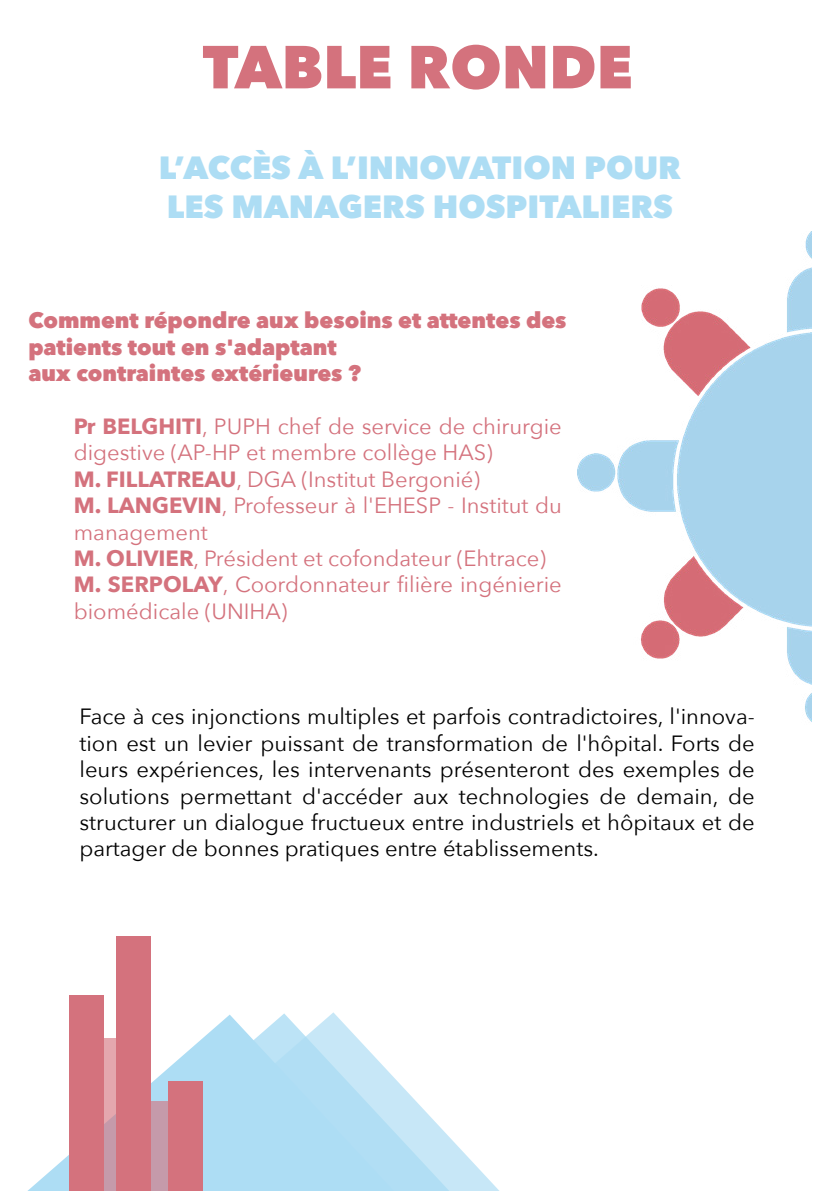
<style>
.page{position:relative;width:840px;height:1191px;background:#fff}
.page>*{position:absolute;margin:0;border:0;box-sizing:border-box;transform-origin:0 0}
.t1{font:800 60px "Avenir Next";color:#d4727d}
.t2{font:800 32px/38.4px "Avenir Next";color:#adddf4}
.t3{font:22px/26.4px "Avenir Next";color:#000;text-align:justify}
.t4{font:22px/26.4px "Avenir Next";color:#d4727d}
.t5{font:800 22px/26.4px "Avenir Next";color:#d4727d}
.s1{font-weight:700}
</style>
<div class="page">
<svg style="left:116px;top:1012px;width:383px;height:179px"></svg>
<svg style="left:27px;top:1014px;width:366px;height:177px;fill:#b1def4"></svg>
<div style="left:134px;top:1101px;width:34px;height:90px;background:#c59aaa"></div>
<div style="left:69px;top:996px;width:35px;height:195px;background:#d4727d"></div>
<svg style="left:104px;top:1038px;width:13px;height:153px;background:#d59da8"></svg>
<div style="left:117px;top:936px;width:34px;height:255px;background:#d4727d"></div>
<div style="left:168px;top:1081px;width:34px;height:110px;background:#d4727d"></div>
<img style="left:577px;top:232px;width:234px;height:489px">
<h1 class="t1" style="left:202px;top:30px;width:431px">TABLE RONDE</h1>
<h2 class="t2" style="left:159px;top:149px;width:523px">L’ACCÈS À L’INNOVATION POUR<br>LES MANAGERS HOSPITALIERS</h2>
<p class="t5" style="left:28px;top:307px;width:539px">Comment répondre aux besoins et attentes des patients tout en s'adaptant<br>aux contraintes extérieures ?</p>
<p class="t4" style="left:74px;top:412px;width:489px"><span class="s1">Pr BELGHITI</span>, PUPH chef de service de chirurgie digestive (AP-HP et membre collège HAS)<br><span class="s1">M. FILLATREAU</span>, DGA (Institut Bergonié)<br><span class="s1">M. LANGEVIN</span>, Professeur à l'EHESP - Institut du management<br><span class="s1">M. OLIVIER</span>, Président et cofondateur (Ehtrace)<br><span class="s1">M. SERPOLAY</span>, Coordonnateur filière ingénierie biomédicale (UNIHA)</p>
<p class="t3" style="left:79px;top:702px;width:676px">Face à ces injonctions multiples et parfois contradictoires, l'innova&shy;tion est un levier puissant de transformation de l'hôpital. Forts de leurs expériences, les intervenants présenteront des exemples de solutions permettant d'accéder aux technologies de demain, de structurer un dialogue fructueux entre industriels et hôpitaux et de partager de bonnes pratiques entre établissements.</p>
</div>
